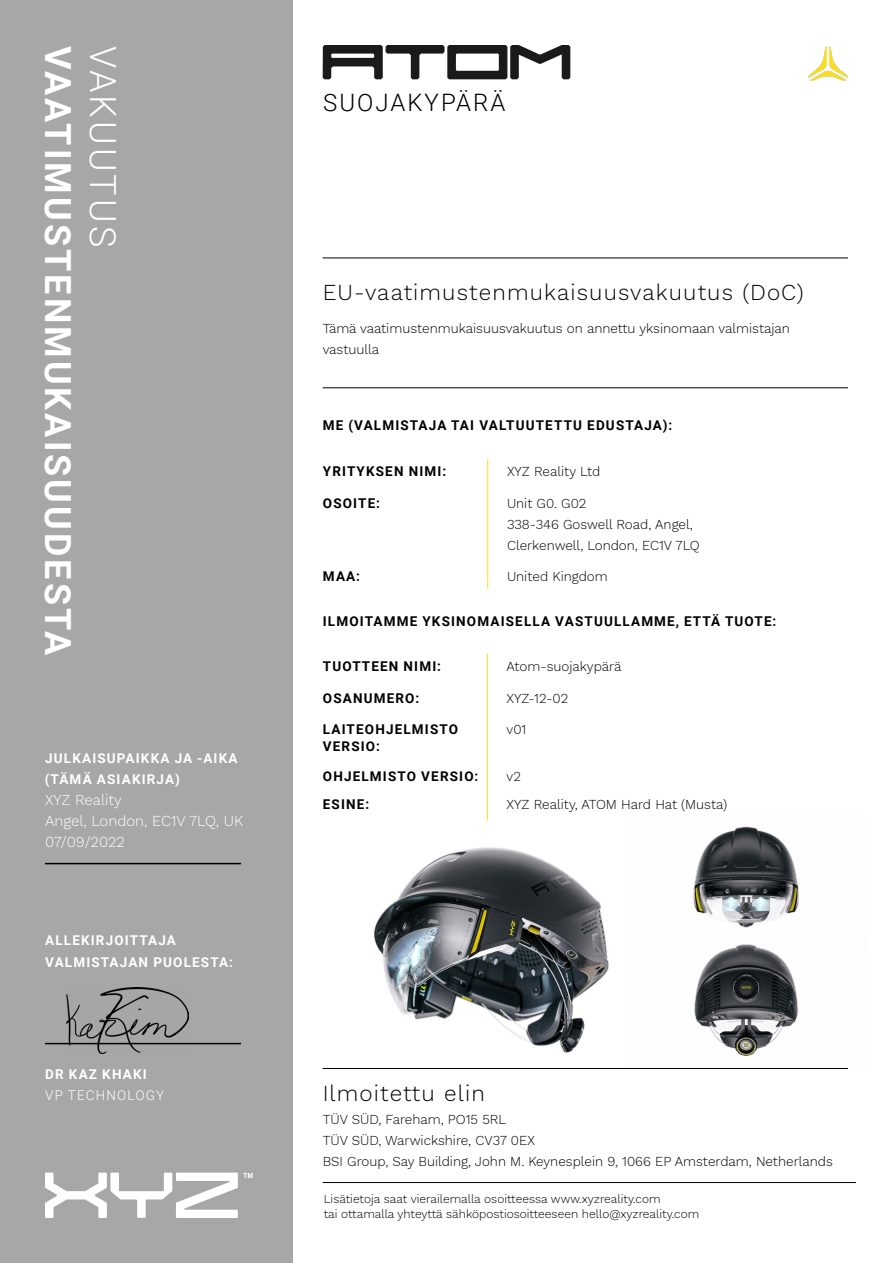
<style>
.page{position:relative;width:893px;height:1263px;background:#fff}
.page>*{position:absolute;margin:0;border:0;box-sizing:border-box;transform-origin:0 0}
.t1{font:700 36px "Roboto";letter-spacing:.085em;color:#fff}
.t2{font:300 36px "Roboto";letter-spacing:.085em;color:#fff}
.t3{font:300 24px "Roboto";letter-spacing:.085em;color:#000}
.t4{font:300 22.5px "Work Sans";letter-spacing:.05em;color:#000}
.t5{font:300 15px/21px "Work Sans";color:#fff}
.t6{font:300 13.5px/21px "Work Sans";color:#000}
.t7{font:700 13.5px "Roboto";letter-spacing:.085em;color:#000}
.t8{font:700 13.5px/21px "Roboto";letter-spacing:.085em;color:#fff}
.t9{font:300 13.5px "Roboto";letter-spacing:.085em;color:#fff}
.t10{font:700 13.35px "Roboto";letter-spacing:.085em;color:#000}
.t11{font:300 12px/14.4px "Work Sans";color:#000}
.s1{font-size:13.5px}
</style>
<div class="page">
<div style="left:0;top:0;width:293px;height:1263px;background:#a7a7a7"></div>
<svg style="left:45px;top:1172px;width:208px;height:46px"></svg>
<hr style="left:45px;top:863px;width:196px;height:1px;background:#000">
<hr style="left:45px;top:1043px;width:196px;height:1px;background:#000">
<img style="left:67px;top:987px;width:122px;height:67px">
<svg style="left:323px;top:45px;width:247px;height:34px"></svg>
<img style="left:809px;top:47px;width:39px;height:34px">
<hr style="left:323px;top:258px;width:525px;height:1px;background:#000">
<hr style="left:323px;top:387px;width:525px;height:1px;background:#000">
<hr style="left:487px;top:459px;width:1px;height:130px;background:#ffde14">
<img style="left:374px;top:847px;width:235px;height:206px">
<img style="left:694px;top:951px;width:105px;height:105px">
<img style="left:693px;top:826px;width:106px;height:125px">
<hr style="left:487px;top:654px;width:1px;height:166px;background:#ffde14">
<hr style="left:323px;top:1068px;width:525px;height:1px;background:#000">
<hr style="left:323px;top:1182px;width:533px;height:1px;background:#000">
<h1 class="t1" style="left:83px;top:46px;width:611px;rotate:90deg">VAATIMUSTENMUKAISUUDESTA</h1>
<h1 class="t2" style="left:128px;top:46px;width:203px;rotate:90deg">VAKUUTUS</h1>
<p class="t8" style="left:45px;top:747px;width:194px">JULKAISUPAIKKA JA -AIKA (TÄMÄ ASIAKIRJA)</p>
<p class="t5" style="left:45px;top:789px;width:200px">XYZ Reality<br>Angel, London, EC1V 7LQ, UK<br>07/09/2022</p>
<p class="t8" style="left:45px;top:928px;width:189px;line-height:22.5px">ALLEKIRJOITTAJA<br>VALMISTAJAN PUOLESTA:</p>
<p class="t8" style="left:45px;top:1063px;width:103px">DR KAZ KHAKI</p>
<p class="t9" style="left:45px;top:1086px;width:120px">VP TECHNOLOGY</p>
<h2 class="t3" style="left:323px;top:86px;width:184px">SUOJAKYPÄRÄ</h2>
<h3 class="t4" style="left:323px;top:275px;width:483px">EU-vaatimustenmukaisuusvakuutus (DoC)</h3>
<p class="t6" style="left:323px;top:318px;width:469px">Tämä vaatimustenmukaisuusvakuutus on annettu yksinomaan valmistajan vastuulla</p>
<p class="t7" style="left:323px;top:416px;width:351px">ME (VALMISTAJA TAI VALTUUTETTU EDUSTAJA):</p>
<p class="t7" style="left:323px;top:462px;width:125px">YRITYKSEN NIMI:</p>
<p class="t7" style="left:323px;top:494px;width:59px">OSOITE:</p>
<p class="t6" style="left:507px;top:460px;width:95px">XYZ Reality Ltd</p>
<p class="t6" style="left:507px;top:493px;width:194px">Unit G0. G02<br>338-346 Goswell Road, Angel,<br>Clerkenwell, London, EC1V 7LQ</p>
<p class="t6" style="left:507px;top:566px;width:102px">United Kingdom</p>
<p class="t7" style="left:323px;top:612px;width:455px">ILMOITAMME YKSINOMAISELLA VASTUULLAMME, ETTÄ TUOTE:</p>
<p class="t7" style="left:323px;top:657px;width:120px">TUOTTEEN NIMI:</p>
<p class="t7" style="left:323px;top:689px;width:98px">OSANUMERO:</p>
<p class="t7" style="left:323px;top:567px;width:39px">MAA:</p>
<p class="t6" style="left:506px;top:655px;width:116px">Atom-suojakypärä</p>
<p class="t6" style="left:506px;top:688px;width:63px">XYZ-12-02</p>
<p class="t7" style="left:323px;top:720px;width:137px">LAITEOHJELMISTO</p>
<p class="t10" style="left:323px;top:736px;width:59px">VERSIO<span class="s1">:</span></p>
<p class="t10" style="left:323px;top:766px;width:157px">OHJELMISTO VERSIO:</p>
<p class="t6" style="left:507px;top:719px;width:21px">v01</p>
<p class="t6" style="left:507px;top:765px;width:16px">v2</p>
<p class="t7" style="left:323px;top:795px;width:48px">ESINE:</p>
<p class="t6" style="left:507px;top:793px;width:222px">XYZ Reality, ATOM Hard Hat (Musta)</p>
<h3 class="t4" style="left:323px;top:1076px;width:164px">Ilmoitettu elin</h3>
<p class="t6" style="left:323px;top:1108px;width:512px">TÜV SÜD, Fareham, PO15 5RL<br>TÜV SÜD, Warwickshire, CV37 0EX<br>BSI Group, Say Building, John M. Keynesplein 9, 1066 EP Amsterdam, Netherlands</p>
<p class="t11" style="left:324px;top:1191px;width:377px">Lisätietoja saat vierailemalla osoitteessa www.xyzreality.com<br>tai ottamalla yhteyttä sähköpostiosoitteeseen hello@xyzreality.com</p>
</div>
